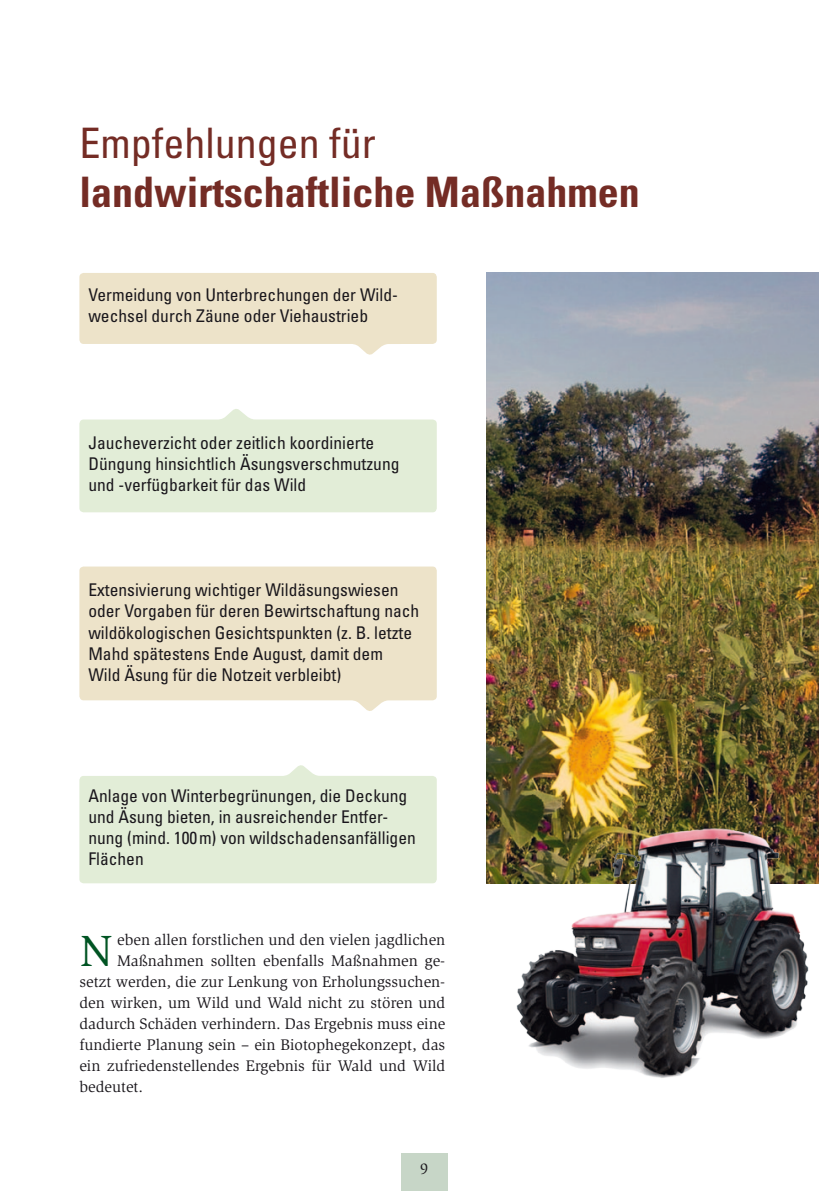
<style>
.page{position:relative;width:819px;height:1191px;background:#fff}
.page>*{position:absolute;margin:0;border:0;box-sizing:border-box;transform-origin:0 0}
.t1{font:44.8px "Slimbach LT";color:#005423}
.t2{font:700 condensed 42px/49px "Univers LT";color:#742c25}
.t3{font:condensed 17.5px/21px "Univers LT";color:#1a171c}
.t4{font:15.75px "Slimbach LT";color:#1a171c}
.s1{font-weight:400}
</style>
<div class="page">
<div style="left:401px;top:1153px;width:46px;height:38px;background:#c7d6c7"></div>
<svg style="left:79px;top:566px;width:358px;height:145px;background:#eee5cd"></svg>
<svg style="left:79px;top:765px;width:358px;height:118px;background:#e4eeda"></svg>
<svg style="left:79px;top:273px;width:358px;height:82px;background:#efe6d0"></svg>
<svg style="left:79px;top:409px;width:358px;height:103px;background:#e4eeda"></svg>
<img style="left:486px;top:273px;width:333px;height:610px">
<img style="left:505px;top:816px;width:314px;height:262px">
<p class="t2" style="left:79px;top:118px;width:562px"><span class="s1">Empfehlungen für </span>landwirtschaftliche Maßnahmen</p>
<p class="t3" style="left:88px;top:284px;width:311px">Vermeidung von Unterbrechungen der Wild&shy;wechsel durch Zäune oder Viehaustrieb</p>
<p class="t3" style="left:88px;top:432px;width:313px">Jaucheverzicht oder zeitlich koordinierte<br>Düngung hinsichtlich Äsungsverschmutzung und -verfügbarkeit für das Wild</p>
<p class="t3" style="left:88px;top:579px;width:332px">Extensivierung wichtiger Wildäsungswiesen oder Vorgaben für deren Bewirtschaftung nach wildökologischen Gesichtspunkten (z. B. letzte Mahd spätestens Ende August, damit dem Wild Äsung für die Notzeit verbleibt)</p>
<p class="t3" style="left:88px;top:785px;width:329px">Anlage von Winterbegrünungen, die Deckung und Äsung bieten, in ausreichender Entfer&shy;nung (mind. 100m) von wildschadensanfälligen Flächen</p>
<p class="t1" style="left:79px;top:925px;width:35px">N</p>
<p class="t4" style="left:117px;top:930px;width:330px">eben allen forstlichen und den vielen jagdlichen</p>
<p class="t4" style="left:117px;top:951px;width:329px">Maßnahmen sollten ebenfalls Maßnahmen ge-</p>
<p class="t4" style="left:79px;top:972px;width:367px">setzt werden, die zur Lenkung von Erholungssuchen-</p>
<p class="t4" style="left:79px;top:993px;width:367px">den wirken, um Wild und Wald nicht zu stören und</p>
<p class="t4" style="left:79px;top:1014px;width:367px">dadurch Schäden verhindern. Das Ergebnis muss eine</p>
<p class="t4" style="left:79px;top:1035px;width:367px">fundierte Planung sein – ein Biotophegekonzept, das</p>
<p class="t4" style="left:79px;top:1056px;width:367px">ein zufriedenstellendes Ergebnis für Wald und Wild</p>
<p class="t4" style="left:79px;top:1077px;width:65px">bedeutet.</p>
<p class="t4" style="left:420px;top:1160px;width:10px">9</p>
</div>
